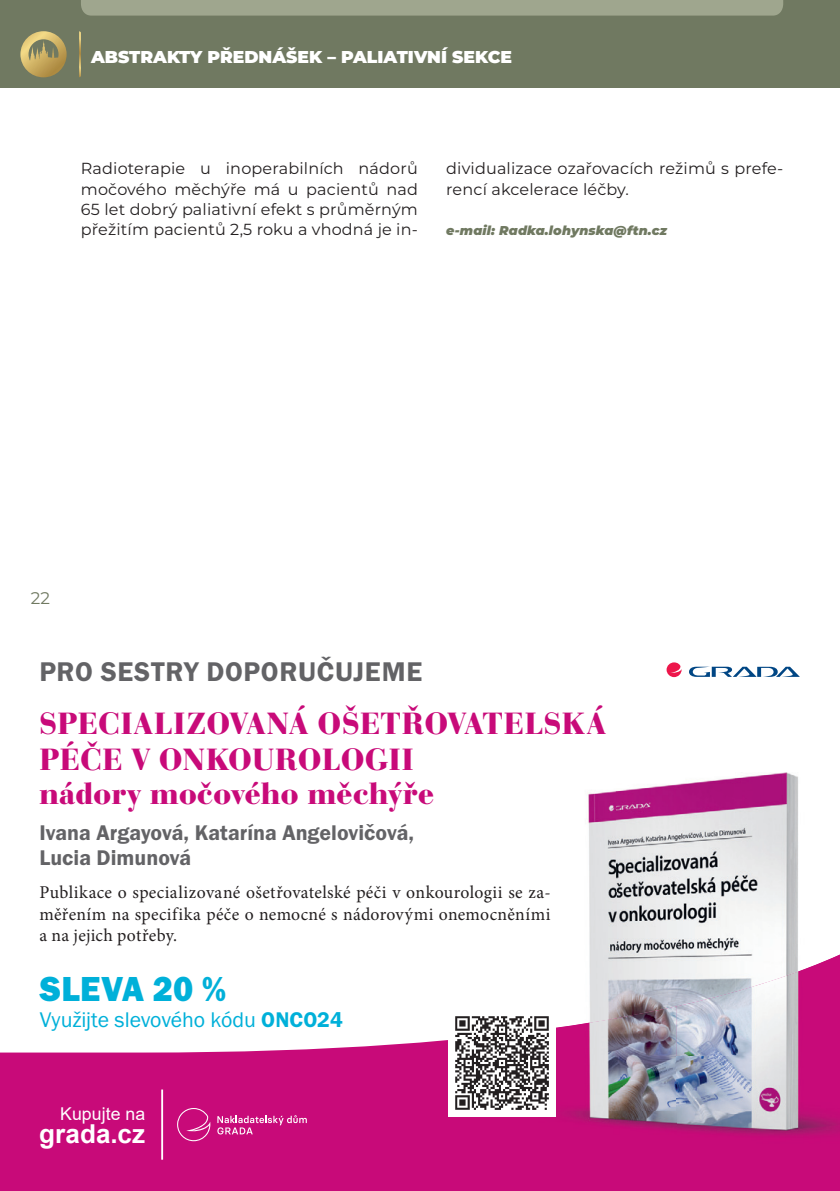
<style>
.page{position:relative;width:840px;height:1191px;background:#fff}
.page>*{position:absolute;margin:0;border:0;box-sizing:border-box;transform-origin:0 0}
.t1{font:36px "Franklin Got Itc TOT Hea";letter-spacing:.005em;color:#00b0d9;scale:.96 1}
.t2{font:700 32px/35px "Bauer Bodoni DOT";letter-spacing:.025em;color:#c80a79}
.t3{font:28px "Franklin Got Itc TOT Dem";letter-spacing:.025em;color:#636366}
.t4{font:700 26px "Arial";letter-spacing:.005em;color:#fff}
.t5{font:22px/25px "Franklin Got Itc TOT Dem";color:#636366}
.t6{font:22px "Franklin Got Itc TOT Boo";letter-spacing:-.01em;color:#00b0d9}
.t7{font:18px/21.2px "Minion Pro";letter-spacing:.015em;color:#231f20;text-align:justify}
.t8{font:17.6px "Arial";letter-spacing:.005em;color:#fff}
.t9{font:900 17.2px "Montserrat";color:#fff}
.t10{font:16.8px "Montserrat";color:#707961}
.t11{font:16px/20.4px "Montserrat";letter-spacing:.01em;color:#231f20;text-align:justify}
.t12{font:italic 900 12.8px "Montserrat";letter-spacing:.01em;color:#707961}
.s1{font-family:"Franklin Got Itc TOT Dem"}
</style>
<div class="page">
<div style="left:0;top:0;width:839px;height:88px;background:#707961"></div>
<svg style="left:79px;top:31px;width:2px;height:46px"></svg>
<div style="left:81px;top:0;width:701px;height:16px;background:#9fa68e"></div>
<svg style="left:20px;top:31px;width:47px;height:46px"></svg>
<div style="left:0;top:1040px;width:839px;height:151px;background:#c80a79"></div>
<img style="left:588px;top:772px;width:210px;height:120px">
<img style="left:589px;top:892px;width:27px;height:114px">
<img style="left:616px;top:892px;width:119px;height:114px">
<img style="left:735px;top:892px;width:63px;height:62px">
<img style="left:675px;top:954px;width:164px;height:212px">
<img style="left:498px;top:1006px;width:178px;height:160px">
<svg style="left:689px;top:666px;width:110px;height:11px"></svg>
<svg style="left:666px;top:662px;width:15px;height:15px"></svg>
<svg style="left:217px;top:1115px;width:89px;height:19px;background:#d33b94"></svg>
<svg style="left:177px;top:1108px;width:33px;height:33px"></svg>
<hr style="left:161px;top:1089px;width:2px;height:70px;background:#fff">
<div style="left:448px;top:1009px;width:107px;height:108px;background:#fff"></div>
<img style="left:455px;top:1016px;width:94px;height:94px">
<p class="t9" style="left:91px;top:44px;width:422px">ABSTRAKTY PŘEDNÁŠEK – PALIATIVNÍ SEKCE</p>
<p class="t11" style="left:81px;top:158px;width:338px">Radioterapie u inoperabilních nádorů močového měchýře má u pacientů nad 65 let dobrý paliativní efekt s průměrným přežitím pacientů 2,5 roku a vhodná je in-</p>
<p class="t11" style="left:446px;top:158px;width:338px">dividualizace ozařovacích režimů s prefe&shy;rencí akcelerace léčby.</p>
<p class="t12" style="left:446px;top:221px;width:222px">e-mail: Radka.lohynska@ftn.cz</p>
<p class="t10" style="left:31px;top:586px;width:21px">22</p>
<p class="t3" style="left:39px;top:656px;width:384px">PRO SESTRY DOPORUČUJEME</p>
<p class="t2" style="left:39px;top:706px;width:567px">SPECIALIZOVANÁ OŠETŘOVATELSKÁ<br>PÉČE V ONKOUROLOGII<br>nádory močového měchýře</p>
<p class="t5" style="left:39px;top:820px;width:376px">Ivana Argayová, Katarína Angelovičová,<br>Lucia Dimunová</p>
<p class="t7" style="left:39px;top:882px;width:512px">Publikace o specializované ošetřovatelské péči v onkourologii se za&shy;měřením na specifika péče o nemocné s nádorovými onemocněními a na jejich potřeby.</p>
<p class="t1" style="left:40px;top:968px;width:196px">SLEVA 20 %</p>
<p class="t6" style="left:40px;top:1007px;width:304px">Využijte slevového kódu <span class="s1">ONCO24</span></p>
<p class="t8" style="left:60px;top:1101px;width:86px">Kupujte na</p>
<p class="t4" style="left:39px;top:1115px;width:108px">grada.cz</p>
</div>
